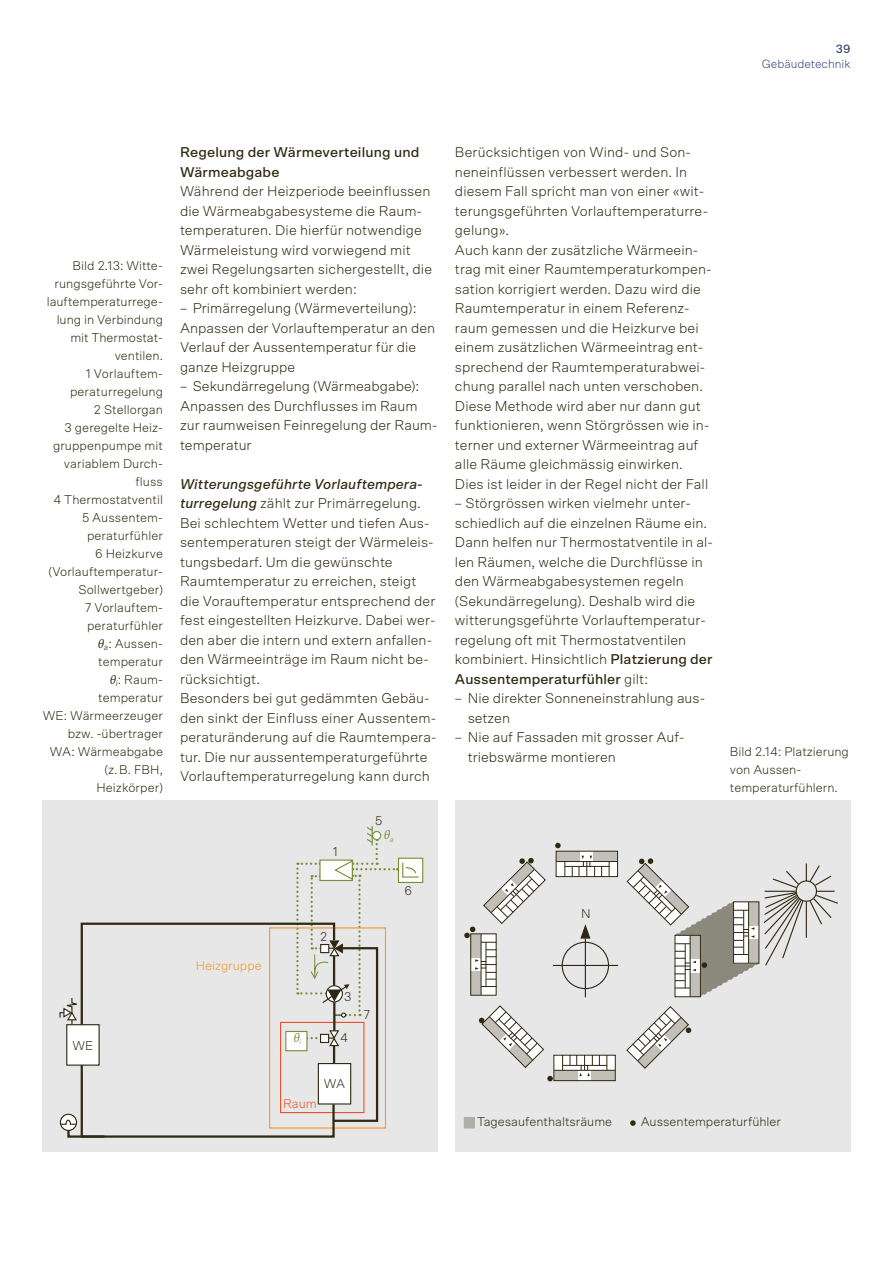
<style>
.page{position:relative;width:893px;height:1263px;background:#fff}
.page>*{position:absolute;margin:0;border:0;box-sizing:border-box;transform-origin:0 0}
.t1{font:300 14.25px/19.5px "Scto Grotesk A";letter-spacing:.005em;color:#2f2912}
.t2{font:500 14.25px/19.5px "Scto Grotesk A";letter-spacing:.01em;color:#2f2912}
.t3{font:300 12.75px/18px "Scto Grotesk A";letter-spacing:.005em;color:#2f2912}
.t4{font:300 12.75px "Scto Grotesk A";color:#f59829}
.t5{font:300 12.75px "Scto Grotesk A";color:#e9512f}
.t6{font:italic 12.75px "Minion Pro";color:#758e36}
.t7{font:300 12px "Scto Grotesk A";color:#334772}
.t8{font:500 12px "Scto Grotesk A";color:#334772}
.s1{font-family:"Minion Pro";font-weight:400;font-style:italic}
.s2{font-weight:500;font-style:italic}
.s3{font-weight:500}
</style>
<div class="page">
<div style="left:43px;top:801px;width:395px;height:351px;background:#e7e7e7"></div>
<div style="left:398px;top:858px;width:25px;height:24px;background:#fff"></div>
<div style="left:398px;top:858px;width:25px;height:25px;border:1px solid #758e36"></div>
<svg style="left:59px;top:826px;width:361px;height:312px"></svg>
<div style="left:286px;top:1031px;width:21px;height:20px;background:#fff"></div>
<div style="left:285px;top:1031px;width:23px;height:20px;border:1px solid #758e36"></div>
<div style="left:455px;top:801px;width:395px;height:351px;background:#e7e7e7"></div>
<svg style="left:580px;top:924px;width:11px;height:15px"></svg>
<div style="left:562px;top:942px;width:47px;height:47px;border:1px solid #2f2912;border-radius:50%"></div>
<hr style="left:585px;top:939px;width:1px;height:58px;background:#2f2912">
<hr style="left:553px;top:965px;width:65px;height:1px;background:#2f2912">
<svg style="left:464px;top:926px;width:11px;height:12px"></svg>
<svg style="left:547px;top:1076px;width:6px;height:5px"></svg>
<svg style="left:555px;top:843px;width:6px;height:5px"></svg>
<svg style="left:555px;top:1057px;width:59px;height:22px"></svg>
<div style="left:553px;top:1055px;width:63px;height:26px;border:1px solid #2f2912"></div>
<div style="left:554px;top:1070px;width:24px;height:11px;background:#c1bfb8"></div>
<div style="left:591px;top:1070px;width:24px;height:11px;background:#c1bfb8"></div>
<svg style="left:562px;top:1055px;width:1px;height:15px"></svg>
<svg style="left:606px;top:1055px;width:1px;height:15px"></svg>
<svg style="left:570px;top:1055px;width:23px;height:21px"></svg>
<hr style="left:554px;top:1070px;width:61px;height:1px;background:#2f2912">
<hr style="left:562px;top:1065px;width:45px;height:1px;background:#2f2912">
<div style="left:471px;top:934px;width:25px;height:61px;background:#fff"></div>
<div style="left:470px;top:933px;width:26px;height:62px;border:1px solid #2f2912"></div>
<div style="left:471px;top:971px;width:10px;height:24px;background:#c1bfb8"></div>
<div style="left:471px;top:934px;width:10px;height:24px;background:#c1bfb8"></div>
<svg style="left:482px;top:986px;width:14px;height:1px"></svg>
<svg style="left:482px;top:942px;width:14px;height:1px"></svg>
<svg style="left:475px;top:956px;width:21px;height:17px"></svg>
<hr style="left:481px;top:934px;width:1px;height:61px;background:#2f2912">
<hr style="left:486px;top:942px;width:1px;height:45px;background:#2f2912">
<svg style="left:558px;top:853px;width:58px;height:22px"></svg>
<div style="left:556px;top:851px;width:62px;height:26px;border:1px solid #2f2912"></div>
<div style="left:556px;top:851px;width:24px;height:10px;background:#c1bfb8"></div>
<div style="left:593px;top:851px;width:24px;height:10px;background:#c1bfb8"></div>
<svg style="left:564px;top:862px;width:1px;height:15px"></svg>
<svg style="left:609px;top:862px;width:1px;height:15px"></svg>
<svg style="left:579px;top:856px;width:16px;height:21px"></svg>
<hr style="left:556px;top:861px;width:61px;height:1px;background:#2f2912">
<hr style="left:565px;top:866px;width:44px;height:1px;background:#2f2912">
<svg style="left:479px;top:1005px;width:65px;height:63px"></svg>
<svg style="left:626px;top:1006px;width:65px;height:63px"></svg>
<svg style="left:483px;top:858px;width:63px;height:66px"></svg>
<svg style="left:626px;top:858px;width:212px;height:139px"></svg>
<div style="left:464px;top:1118px;width:10px;height:10px;background:#b0aea7"></div>
<svg style="left:630px;top:1120px;width:6px;height:6px"></svg>
<p class="t8" style="left:836px;top:41px;width:16px">39</p>
<p class="t7" style="left:762px;top:56px;width:90px">Gebäudetechnik</p>
<p class="t3" style="left:43px;top:256px;width:122px;text-align:right">Bild 2.13: Witte&shy;rungsgeführte Vor&shy;lauftemperaturrege&shy;lung in Verbindung mit Thermostat&shy;ventilen.<br>1 Vorlauftem&shy;peraturregelung<br>2 Stellorgan<br>3 geregelte Heiz&shy;gruppenpumpe mit variablem Durch-- fluss<br>4 Thermostatventil<br>5 Aussentem&shy;peraturfühler<br>6 Heizkurve (Vorlauftemperatur-<br>Sollwertgeber)<br>7 Vorlauftem&shy;peraturfühler<br><span class="s1">θ</span><sub>a</sub>: Aussen-- temperatur<br><span class="s1">θ</span><sub>i</sub>: Raum-<br>temperatur<br>WE: Wärmeerzeuger bzw. -übertrager<br>WA: Wärmeabgabe (z.B. FBH,<br>Heizkörper)</p>
<p class="t3" style="left:72px;top:1036px;width:22px">WE</p>
<p class="t2" style="left:180px;top:142px;width:241px">Regelung der Wärmeverteilung und<br>Wärmeabgabe</p>
<p class="t1" style="left:180px;top:181px;width:254px">Während der Heizperiode beeinflussen die Wärmeabgabesysteme die Raum&shy;temperaturen. Die hierfür notwendige Wärmeleistung wird vorwiegend mit zwei Regelungsarten sichergestellt, die sehr oft kombiniert werden:</p>
<p class="t1" style="left:180px;top:298px;width:257px">– Primärregelung (Wärmeverteilung):<br>Anpassen der Vorlauftemperatur an den Verlauf der Aussentemperatur für die ganze Heizgruppe</p>
<p class="t1" style="left:180px;top:376px;width:259px">– Sekundärregelung (Wärmeabgabe):<br>Anpassen des Durchflusses im Raum zur raumweisen Feinregelung der Raum&shy;temperatur</p>
<p class="t1" style="left:180px;top:474px;width:258px"><span class="s2">Witterungsgeführte Vorlauftempera&shy;turregelung</span> zählt zur Primärregelung.<br>Bei schlechtem Wetter und tiefen Aus&shy;sentemperaturen steigt der Wärmeleis&shy;tungsbedarf. Um die gewünschte Raumtemperatur zu erreichen, steigt die Vorauftemperatur entsprechend der fest eingestellten Heizkurve. Dabei wer&shy;den aber die intern und extern anfallen&shy;den Wärmeeinträge im Raum nicht be&shy;rücksichtigt.<br>Besonders bei gut gedämmten Gebäu&shy;den sinkt der Einfluss einer Aussentem&shy;peraturänderung auf die Raumtempera&shy;tur. Die nur aussentemperaturgeführte Vorlauftemperaturregelung kann durch</p>
<p class="t3" style="left:375px;top:812px;width:9px">5</p>
<p class="t4" style="left:196px;top:958px;width:68px">Heizgruppe</p>
<p class="t3" style="left:333px;top:842px;width:7px">1</p>
<p class="t3" style="left:320px;top:928px;width:9px">2</p>
<p class="t6" style="left:384px;top:826px;width:11px">θ<sub>a</sub></p>
<p class="t3" style="left:405px;top:881px;width:9px">6</p>
<p class="t6" style="left:293px;top:1029px;width:9px">θ<sub>i</sub></p>
<p class="t3" style="left:344px;top:987px;width:9px">3</p>
<p class="t3" style="left:340px;top:1028px;width:9px">4</p>
<p class="t3" style="left:363px;top:1005px;width:8px">7</p>
<p class="t5" style="left:283px;top:1097px;width:35px">Raum</p>
<p class="t3" style="left:324px;top:1074px;width:23px">WA</p>
<p class="t1" style="left:455px;top:142px;width:258px">Berücksichtigen von Wind- und Son&shy;neneinflüssen verbessert werden. In diesem Fall spricht man von einer «wit&shy;terungsgeführten Vorlauftemperaturre&shy;gelung».<br>Auch kann der zusätzliche Wärmeein&shy;trag mit einer Raumtemperaturkompen&shy;sation korrigiert werden. Dazu wird die Raumtemperatur in einem Referenz&shy;raum gemessen und die Heizkurve bei einem zusätzlichen Wärmeeintrag ent&shy;sprechend der Raumtemperaturabwei&shy;chung parallel nach unten verschoben.<br>Diese Methode wird aber nur dann gut funktionieren, wenn Störgrössen wie in&shy;terner und externer Wärmeeintrag auf alle Räume gleichmässig einwirken.<br>Dies ist leider in der Regel nicht der Fall</p>
<p class="t1" style="left:455px;top:493px;width:259px">– Störgrössen wirken vielmehr unter&shy;schiedlich auf die einzelnen Räume ein.<br>Dann helfen nur Thermostatventile in al&shy;len Räumen, welche die Durchflüsse in den Wärmeabgabesystemen regeln (Sekundärregelung). Deshalb wird die witterungsgeführte Vorlauftemperatur&shy;regelung oft mit Thermostatventilen kombiniert. Hinsichtlich <span class="s3">Platzierung der Aussentemperaturfühler</span> gilt:</p>
<p class="t1" style="left:468px;top:688px;width:239px;text-indent:-13px">– Nie direkter Sonneneinstrahlung aus&shy;setzen</p>
<p class="t1" style="left:468px;top:727px;width:218px;text-indent:-13px">– Nie auf Fassaden mit grosser Auf&shy;triebswärme montieren</p>
<p class="t3" style="left:730px;top:742px;width:120px">Bild 2.14: Platzierung von Aussen&shy;temperaturfühlern.</p>
<p class="t3" style="left:581px;top:904px;width:11px">N</p>
<p class="t3" style="left:477px;top:1113px;width:137px">Tagesaufenthaltsräume</p>
<p class="t3" style="left:641px;top:1113px;width:142px">Aussentemperaturfühler</p>
</div>
